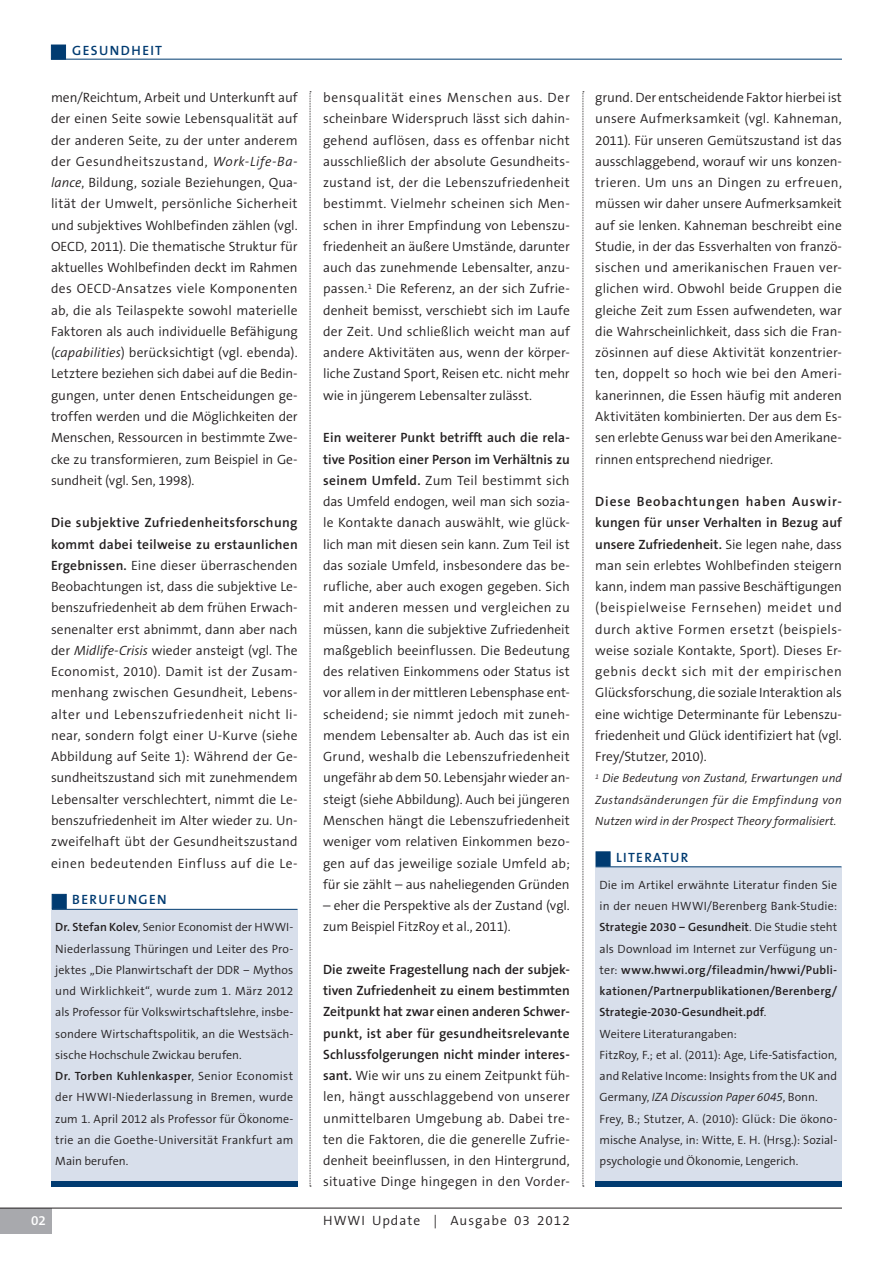
<style>
.page{position:relative;width:893px;height:1263px;background:#fff}
.page>*{position:absolute;margin:0;border:0;box-sizing:border-box;transform-origin:0 0}
.Fliesstext{font:300 13.5px/21.3px "The Sans B4";letter-spacing:-.005em;color:#231f20;text-align:justify}
.Themen{font:600 13.5px "The Sans B6";letter-spacing:.1em;color:#003b71}
.Fliesstext-2{font:300 13.5px "The Sans B4";letter-spacing:.075em;color:#231f20}
.t1{font:600 13.5px "The Sans B6";color:#fff}
.Fliesstext-3{font:300 12px/21.3px "The Sans B4";letter-spacing:.005em;color:#231f20;text-align:justify}
.Fliesstext-4{font:italic 300 12px/21.3px "The Sans B4";color:#231f20;text-align:justify}
.s1{font-style:italic}
.s2{font-family:"The Sans B6";font-weight:600}
</style>
<div class="page">
<svg style="left:310px;top:91px;width:1px;height:1096px"></svg>
<div style="left:51px;top:45px;width:15px;height:15px;background:#003b71"></div>
<hr style="left:51px;top:59px;width:791px;height:1px;background:#003b71">
<svg style="left:583px;top:91px;width:1px;height:1096px"></svg>
<div style="left:595px;top:867px;width:246px;height:319px;background:#d8dfeb"></div>
<div style="left:595px;top:1180px;width:247px;height:6px;background:#003b71"></div>
<hr style="left:596px;top:866px;width:245px;height:1px;background:#003b71">
<div style="left:596px;top:851px;width:14px;height:15px;background:#003b71;border:1px solid #003b71"></div>
<div style="left:51px;top:910px;width:247px;height:276px;background:#d8dfeb"></div>
<div style="left:51px;top:1180px;width:247px;height:6px;background:#003b71"></div>
<hr style="left:52px;top:909px;width:246px;height:1px;background:#003b71">
<div style="left:52px;top:894px;width:15px;height:15px;background:#003b71;border:1px solid #003b71"></div>
<div style="left:0;top:1208px;width:51px;height:26px;background:#a8a9ad"></div>
<hr style="left:0;top:1208px;width:842px;height:1px;background:#231f20">
<p class="Themen" style="left:72px;top:43px;width:91px">GESUNDHEIT</p>
<p class="Fliesstext" style="left:51px;top:87px;width:248px">men/Reichtum, Arbeit und Unterkunft auf der einen Seite sowie Lebensqualität auf der anderen Seite, zu der unter anderem der Gesundheitszustand, <span class="s1">Work-Life-Ba&shy;lance</span>, Bildung, soziale Beziehungen, Qua&shy;lität der Umwelt, persönliche Sicherheit und subjektives Wohlbefinden zählen (vgl.<br>OECD, 2011). Die thematische Struktur für aktuelles Wohlbefinden deckt im Rahmen des OECD-Ansatzes viele Komponenten ab, die als Teilaspekte sowohl materielle Faktoren als auch individuelle Befähigung (<span class="s1">capabilities</span>) berücksichtigt (vgl. ebenda).<br>Letztere beziehen sich dabei auf die Bedin&shy;gungen, unter denen Entscheidungen ge&shy;troffen werden und die Möglichkeiten der Menschen, Ressourcen in bestimmte Zwe&shy;cke zu transformieren, zum Beispiel in Ge&shy;sundheit (vgl. Sen, 1998).</p>
<p class="Fliesstext" style="left:51px;top:512px;width:248px"><span class="s2">Die subjektive Zufriedenheitsforschung kommt dabei teilweise zu erstaunlichen Ergebnissen.</span> Eine dieser überraschenden Beobachtungen ist, dass die subjektive Le&shy;benszufriedenheit ab dem frühen Erwach&shy;senenalter erst abnimmt, dann aber nach der <span class="s1">Midlife-Crisis</span> wieder ansteigt (vgl. The Economist, 2010). Damit ist der Zusam&shy;menhang zwischen Gesundheit, Lebens&shy;alter und Lebenszufriedenheit nicht li&shy;near, sondern folgt einer U-Kurve (siehe Abbildung auf Seite 1): Während der Ge&shy;sundheitszustand sich mit zunehmendem Lebensalter verschlechtert, nimmt die Le&shy;benszufriedenheit im Alter wieder zu. Un&shy;zweifelhaft übt der Gesundheitszustand einen bedeutenden Einfluss auf die Le-</p>
<p class="Themen" style="left:72px;top:892px;width:96px">BERUFUNGEN</p>
<p class="Fliesstext-3" style="left:55px;top:917px;width:240px"><span class="s2">Dr. Stefan Kolev</span>, Senior Economist der HWWI-Niederlassung Thüringen und Leiter des Pro&shy;jektes „Die Planwirtschaft der DDR − Mythos und Wirklichkeit“, wurde zum 1. März 2012 als Professor für Volkswirtschaftslehre, insbe&shy;sondere Wirtschaftspolitik, an die Westsäch&shy;sische Hochschule Zwickau berufen.</p>
<p class="Fliesstext-3" style="left:55px;top:1066px;width:240px"><span class="s2">Dr. Torben Kuhlenkasper</span>, Senior Economist der HWWI-Niederlassung in Bremen, wurde zum 1. April 2012 als Professor für Ökonome&shy;trie an die Goethe-Universität Frankfurt am Main berufen.</p>
<p class="Fliesstext" style="left:323px;top:87px;width:248px">bensqualität eines Menschen aus. Der scheinbare Widerspruch lässt sich dahin&shy;gehend auflösen, dass es offenbar nicht ausschließlich der absolute Gesundheits&shy;zustand ist, der die Lebenszufriedenheit bestimmt. Vielmehr scheinen sich Men&shy;schen in ihrer Empfindung von Lebenszu&shy;friedenheit an äußere Umstände, darunter auch das zunehmende Lebensalter, anzu&shy;passen.<sup>1</sup> Die Referenz, an der sich Zufrie&shy;denheit bemisst, verschiebt sich im Laufe der Zeit. Und schließlich weicht man auf andere Aktivitäten aus, wenn der körper&shy;liche Zustand Sport, Reisen etc. nicht mehr wie in jüngerem Lebensalter zulässt.</p>
<p class="Fliesstext" style="left:323px;top:427px;width:248px"><span class="s2">Ein weiterer Punkt betrifft auch die rela&shy;tive Position einer Person im Verhältnis zu seinem Umfeld.</span> Zum Teil bestimmt sich das Umfeld endogen, weil man sich sozia&shy;le Kontakte danach auswählt, wie glück&shy;lich man mit diesen sein kann. Zum Teil ist das soziale Umfeld, insbesondere das be&shy;rufliche, aber auch exogen gegeben. Sich mit anderen messen und vergleichen zu müssen, kann die subjektive Zufriedenheit maßgeblich beeinflussen. Die Bedeutung des relativen Einkommens oder Status ist vor allem in der mittleren Lebensphase ent&shy;scheidend; sie nimmt jedoch mit zuneh&shy;mendem Lebensalter ab. Auch das ist ein Grund, weshalb die Lebenszufriedenheit ungefähr ab dem 50. Lebensjahr wieder an&shy;steigt (siehe Abbildung). Auch bei jüngeren Menschen hängt die Lebenszufriedenheit weniger vom relativen Einkommen bezo&shy;gen auf das jeweilige soziale Umfeld ab; für sie zählt – aus naheliegenden Gründen</p>
<p class="Fliesstext" style="left:323px;top:895px;width:248px">– eher die Perspektive als der Zustand (vgl. zum Beispiel FitzRoy et al., 2011).</p>
<p class="Fliesstext" style="left:323px;top:959px;width:248px"><span class="s2">Die zweite Fragestellung nach der subjek&shy;tiven Zufriedenheit zu einem bestimmten Zeitpunkt hat zwar einen anderen Schwer&shy;punkt, ist aber für gesundheitsrelevante Schlussfolgerungen nicht minder interes&shy;sant.</span> Wie wir uns zu einem Zeitpunkt füh&shy;len, hängt ausschlaggebend von unserer unmittelbaren Umgebung ab. Dabei tre&shy;ten die Faktoren, die die generelle Zufrie&shy;denheit beeinflussen, in den Hintergrund, situative Dinge hingegen in den Vorder-</p>
<p class="t1" style="left:31px;top:1213px;width:16px">02</p>
<p class="Fliesstext-2" style="left:323px;top:1213px;width:248px">HWWI Update | Ausgabe 03 2012</p>
<p class="Fliesstext" style="left:595px;top:87px;width:248px">grund. Der entscheidende Faktor hierbei ist unsere Aufmerksamkeit (vgl. Kahneman, 2011). Für unseren Gemütszustand ist das ausschlaggebend, worauf wir uns konzen&shy;trieren. Um uns an Dingen zu erfreuen, müssen wir daher unsere Aufmerksamkeit auf sie lenken. Kahneman beschreibt eine Studie, in der das Essverhalten von franzö&shy;sischen und amerikanischen Frauen ver&shy;glichen wird. Obwohl beide Gruppen die gleiche Zeit zum Essen aufwendeten, war die Wahrscheinlichkeit, dass sich die Fran&shy;zösinnen auf diese Aktivität konzentrier&shy;ten, doppelt so hoch wie bei den Ameri&shy;kanerinnen, die Essen häufig mit anderen Aktivitäten kombinierten. Der aus dem Es&shy;sen erlebte Genuss war bei den Amerikane&shy;rinnen entsprechend niedriger.</p>
<p class="Fliesstext" style="left:595px;top:491px;width:248px"><span class="s2">Diese Beobachtungen haben Auswir&shy;kungen für unser Verhalten in Bezug auf unsere Zufriedenheit.</span> Sie legen nahe, dass man sein erlebtes Wohlbefinden steigern kann, indem man passive Beschäftigungen (beispielweise Fernsehen) meidet und durch aktive Formen ersetzt (beispiels&shy;weise soziale Kontakte, Sport). Dieses Er&shy;gebnis deckt sich mit der empirischen Glücksforschung, die soziale Interaktion als eine wichtige Determinante für Lebenszu&shy;friedenheit und Glück identifiziert hat (vgl.<br>Frey/Stutzer, 2010).</p>
<p class="Fliesstext-4" style="left:595px;top:768px;width:248px"><sup>1</sup> Die Bedeutung von Zustand, Erwartungen und Zustandsänderungen für die Empfindung von Nutzen wird in der Prospect Theory formalisiert.</p>
<p class="Themen" style="left:616px;top:850px;width:74px">LITERATUR</p>
<p class="Fliesstext-3" style="left:600px;top:874px;width:239px">Die im Artikel erwähnte Literatur finden Sie in der neuen HWWI/Berenberg Bank-Studie:<br><span class="s2">Strategie 2030 − Gesundheit</span>. Die Studie steht als Download im Internet zur Verfügung un&shy;ter: <span class="s2">www.hwwi.org/fileadmin/hwwi/Publi&shy;kationen/Partnerpublikationen/Berenberg/ Strategie-2030-Gesundheit.pdf</span>.</p>
<p class="Fliesstext-3" style="left:600px;top:1023px;width:139px">Weitere Literaturangaben:</p>
<p class="Fliesstext-3" style="left:600px;top:1044px;width:239px">FitzRoy, F.; et al. (2011): Age, Life-Satisfaction, and Relative Income: Insights from the UK and Germany, <span class="s1">IZA Discussion Paper 6045</span>, Bonn.</p>
<p class="Fliesstext-3" style="left:600px;top:1108px;width:239px">Frey, B.; Stutzer, A. (2010): Glück: Die ökono&shy;mische Analyse, in: Witte, E. H. (Hrsg.): Sozial&shy;psychologie und Ökonomie, Lengerich.</p>
</div>
